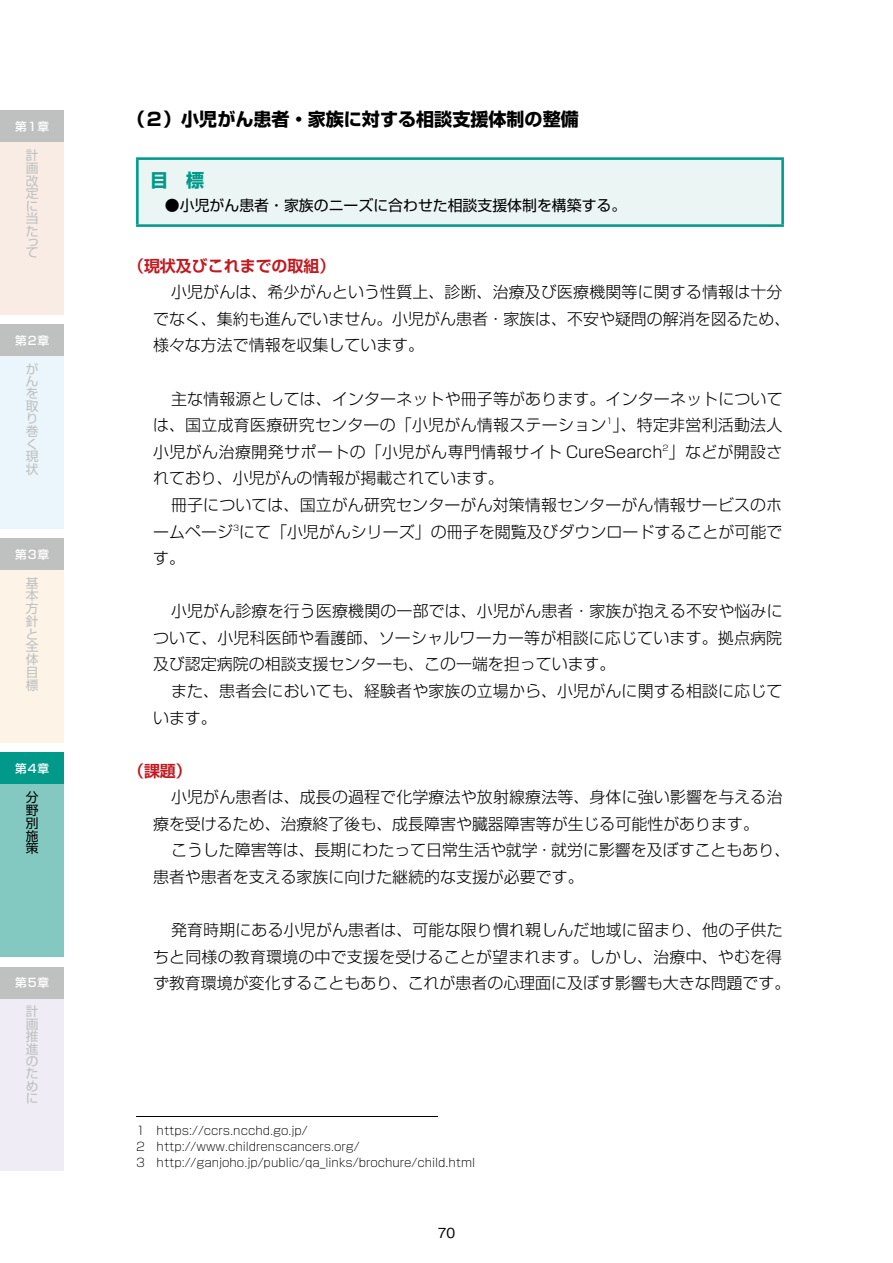
<style>
.page{position:relative;width:893px;height:1263px;background:#fff}
.page>*{position:absolute;margin:0;border:0;box-sizing:border-box;transform-origin:0 0}
.t1{font:700 18px "Shin Go Pr 5";color:#000}
.t2{font:700 18px "Shin Go Pr 5";color:#00998a}
.t3{font:300 15.9px/26.5px "Shin Go Pr 5";color:#000}
.t4{font:700 15.9px "Shin Go Pr 5 De";color:#c11920}
.t5{font:14.85px "Shin Go Pr 5";color:#000}
.t6{font:500 13.8px "Gothic BBB Pro";color:#000}
.t7{font:12.75px/12.6px "Shin Go Pro";color:#bfc0c0;text-align:justify}
.t8{font:12.75px/12.8px "Shin Go Pro";color:#000;text-align:justify}
.t9{font:300 expanded 11.7px/15.9px "Shin Go Pr 5";color:#000}
.t10{font:500 11.7px "Shin Go Pro";letter-spacing:.07em;color:#fff}
</style>
<div class="page">
<div style="left:0;top:114px;width:64px;height:201px;background:#f9ece4"></div>
<div style="left:0;top:328px;width:64px;height:201px;background:#eaf6fc"></div>
<div style="left:0;top:541px;width:64px;height:202px;background:#fdf3e7"></div>
<div style="left:0;top:755px;width:64px;height:201px;background:#83c9c2"></div>
<div style="left:0;top:969px;width:64px;height:201px;background:#efecf5"></div>
<div style="left:0;top:111px;width:64px;height:31px;background:#bfc0c0"></div>
<div style="left:0;top:325px;width:64px;height:31px;background:#bfc0c0"></div>
<div style="left:0;top:539px;width:64px;height:31px;background:#bfc0c0"></div>
<div style="left:0;top:753px;width:64px;height:31px;background:#00998a"></div>
<div style="left:0;top:967px;width:64px;height:31px;background:#bfc0c0"></div>
<div style="left:137px;top:159px;width:646px;height:67px;background:#ebf5f4"></div>
<hr style="left:136px;top:157px;width:648px;height:3px;background:#00998a">
<hr style="left:136px;top:160px;width:3px;height:64px;background:#00998a">
<hr style="left:781px;top:160px;width:3px;height:64px;background:#00998a">
<hr style="left:136px;top:224px;width:648px;height:3px;background:#00998a">
<hr style="left:136px;top:1116px;width:302px;height:1px;background:#000">
<p class="t10" style="left:15px;top:117px;width:35px">第1章</p>
<p class="t7" style="left:26px;top:147px;width:14px">計画改定に当た</p>
<p class="t7" style="left:26px;top:235px;width:14px;line-height:10.5px">って</p>
<p class="t10" style="left:15px;top:331px;width:35px">第2章</p>
<p class="t7" style="left:26px;top:361px;width:14px;text-align:left">がんを取り巻く現状</p>
<p class="t10" style="left:15px;top:545px;width:35px">第3章</p>
<p class="t7" style="left:26px;top:575px;width:14px">基本方針と全体目標</p>
<p class="t10" style="left:15px;top:759px;width:35px">第4章</p>
<p class="t8" style="left:26px;top:790px;width:14px">分野別施策</p>
<p class="t10" style="left:15px;top:973px;width:35px">第5章</p>
<p class="t7" style="left:26px;top:1003px;width:14px">計画推進のために</p>
<p class="t1" style="left:127px;top:105px;width:453px">（２）小児がん患者・家族に対する相談支援体制の整備</p>
<p class="t2" style="left:150px;top:166px;width:56px">目　標</p>
<p class="t5" style="left:150px;top:193px;width:478px">　●小児がん患者・家族のニーズに合わせた相談支援体制を構築する。</p>
<p class="t4" style="left:128px;top:253px;width:209px">（現状及びこれまでの取組）</p>
<p class="t3" style="left:153px;top:277px;width:639px;text-indent:18px">小児がんは、希少がんという性質上、診断、治療及び医療機関等に関する情報は十分でなく、集約も進んでいません。小児がん患者・家族は、不安や疑問の解消を図るため、様々な方法で情報を収集しています。</p>
<p class="t3" style="left:153px;top:384px;width:631px;text-align:justify;text-indent:18px">主な情報源としては、インターネットや冊子等があります。インターネットについては、国立成育医療研究センターの「小児がん情報ステーション<sup>1</sup>」、特定非営利活動法人小児がん治療開発サポートの「小児がん専門情報サイト CureSearch<sup>2</sup>」などが開設されており、小児がんの情報が掲載されています。</p>
<p class="t3" style="left:153px;top:490px;width:631px;text-align:justify;text-indent:18px">冊子については、国立がん研究センターがん対策情報センターがん情報サービスのホームページ<sup>3</sup>にて「小児がんシリーズ」の冊子を閲覧及びダウンロードすることが可能です。</p>
<p class="t3" style="left:153px;top:596px;width:631px;text-align:justify;text-indent:18px">小児がん診療を行う医療機関の一部では、小児がん患者・家族が抱える不安や悩みについて、小児科医師や看護師、ソーシャルワーカー等が相談に応じています。拠点病院及び認定病院の相談支援センターも、この一端を担っています。</p>
<p class="t3" style="left:153px;top:676px;width:631px;text-indent:18px">また、患者会においても、経験者や家族の立場から、小児がんに関する相談に応じています。</p>
<p class="t4" style="left:128px;top:758px;width:65px">（課題）</p>
<p class="t3" style="left:153px;top:782px;width:631px;text-indent:18px">小児がん患者は、成長の過程で化学療法や放射線療法等、身体に強い影響を与える治療を受けるため、治療終了後も、成長障害や臓器障害等が生じる可能性があります。</p>
<p class="t3" style="left:153px;top:836px;width:639px;text-indent:18px">こうした障害等は、長期にわたって日常生活や就学・就労に影響を及ぼすこともあり、患者や患者を支える家族に向けた継続的な支援が必要です。</p>
<p class="t3" style="left:153px;top:915px;width:639px;text-indent:18px">発育時期にある小児がん患者は、可能な限り慣れ親しんだ地域に留まり、他の子供たちと同様の教育環境の中で支援を受けることが望まれます。しかし、治療中、やむを得ず教育環境が変化することもあり、これが患者の心理面に及ぼす影響も大きな問題です。</p>
<p class="t9" style="left:136px;top:1122px;width:341px">1　https://ccrs.ncchd.go.jp/<br>2　http://www.childrenscancers.org/<br>3　http://ganjoho.jp/public/qa_links/brochure/child.html</p>
<p class="t6" style="left:438px;top:1222px;width:19px">70</p>
</div>
